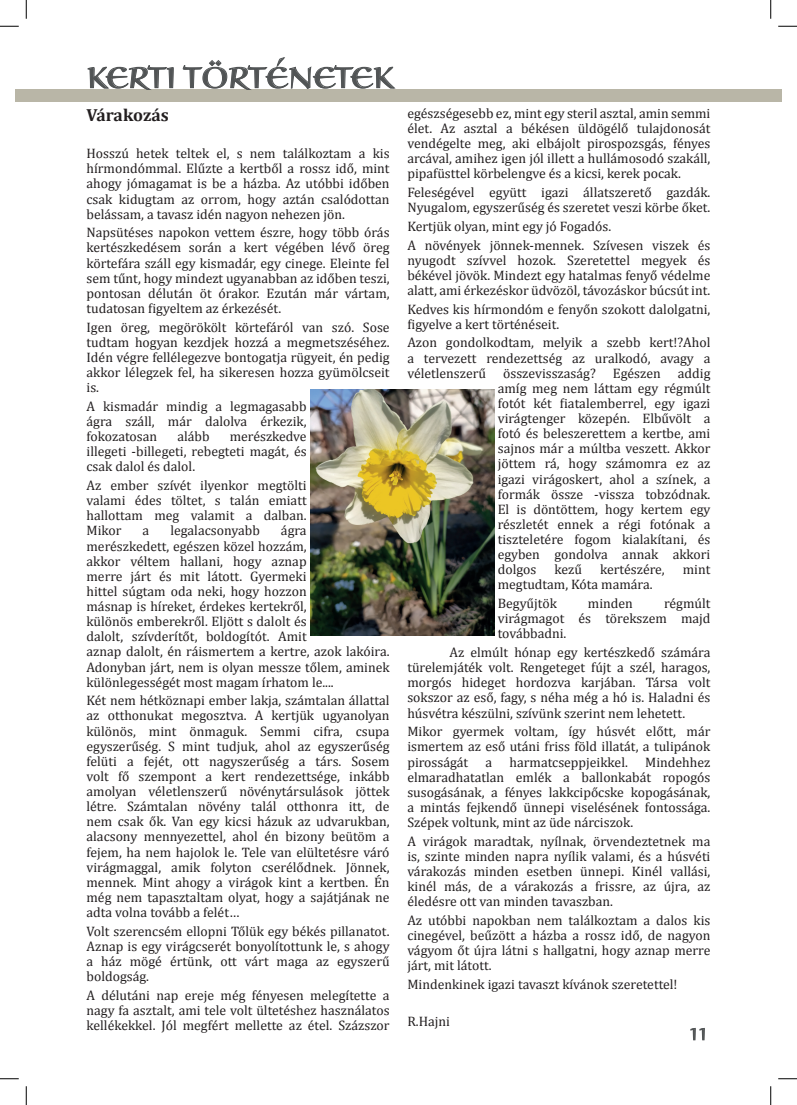
<style>
.page{position:relative;width:797px;height:1105px;background:#fff}
.page>*{position:absolute;margin:0;border:0;box-sizing:border-box;transform-origin:0 0}
.t1{font:30px "Braganza SCITC";color:#515455}
.t2{font:300 30px "Braganza ITC";color:#515455}
.t3{font:700 17.5px "Cambria";color:#231f20}
.t4{font:13.75px/15.1px "Cambria";color:#231f20;text-align:justify}
</style>
<div class="page">
<div style="left:16px;top:89px;width:10px;height:13px;background:#b9b6a7"></div>
<div style="left:26px;top:89px;width:755px;height:13px;background:#b9b6a7"></div>
<svg style="left:690px;top:1027px;width:15px;height:14px"></svg>
<svg style="left:87px;top:65px;width:87px;height:25px"></svg>
<svg style="left:182px;top:57px;width:214px;height:33px"></svg>
<img style="left:310px;top:389px;width:184px;height:247px">
<svg style="left:0;top:25px;width:19px;height:2px"></svg>
<svg style="left:778px;top:25px;width:19px;height:2px"></svg>
<svg style="left:0;top:1078px;width:19px;height:1px"></svg>
<svg style="left:778px;top:1078px;width:19px;height:1px"></svg>
<svg style="left:25px;top:0;width:2px;height:19px"></svg>
<svg style="left:25px;top:1086px;width:2px;height:19px"></svg>
<svg style="left:770px;top:0;width:1px;height:19px"></svg>
<svg style="left:770px;top:1086px;width:1px;height:19px"></svg>
<h1 class="t1" style="left:87px;top:60px;width:308px">KERTI TÖRTÉNETEK</h1>
<p class="t3" style="left:86px;top:102px;width:84px">Várakozás</p>
<p class="t4" style="left:86px;top:146px;width:304px">Hosszú hetek teltek el, s nem találkoztam a kis hírmondómmal. Elűzte a kertből a rossz idő, mint ahogy jómagamat is be a házba. Az utóbbi időben csak kidugtam az orrom, hogy aztán csalódottan belássam, a tavasz idén nagyon nehezen jön.</p>
<p class="t4" style="left:86px;top:225px;width:304px">Napsütéses napokon vettem észre, hogy több órás kertészkedésem során a kert végében lévő öreg körtefára száll egy kismadár, egy cinege. Eleinte fel sem tűnt, hogy mindezt ugyanabban az időben teszi, pontosan délután öt órakor. Ezután már vártam, tudatosan figyeltem az érkezését.</p>
<p class="t4" style="left:86px;top:319px;width:304px">Igen öreg, megörökölt körtefáról van szó. Sose tudtam hogyan kezdjek hozzá a megmetszéséhez.<br>Idén végre fellélegezve bontogatja rügyeit, én pedig akkor lélegzek fel, ha sikeresen hozza gyümölcseit is.</p>
<p class="t4" style="left:86px;top:398px;width:222px">A kismadár mindig a legmagasabb ágra száll, már dalolva érkezik, fokozatosan</p>
<p class="t4" style="left:86px;top:429px;width:222px;text-indent:143px">merészkedve illegeti -billegeti, rebegteti magát, és csak dalol és dalol.</p>
<p class="t4" style="left:86px;top:478px;width:222px">Az ember szívét ilyenkor megtölti valami édes töltet, s talán emiatt hallottam meg valamit a dalban.<br>Mikor</p>
<p class="t4" style="left:177px;top:429px;width:34px">alább</p>
<p class="t4" style="left:86px;top:523px;width:304px;text-align:left;text-indent:194px">ágra merészkedett, egészen közel hozzám,<br>akkor véltem hallani, hogy aznap<br>merre járt és mit látott. Gyermeki<br>hittel súgtam oda neki, hogy hozzon<br>másnap is híreket, érdekes kertekről,<br>különös emberekről. Eljött s dalolt és<br>dalolt, szívderítőt, boldogítót. Amit<br>aznap dalolt, én ráismertem a kertre, azok lakóira.<br>Adonyban járt, nem is olyan messze tőlem, aminek különlegességét most magam írhatom le....</p>
<p class="t4" style="left:86px;top:693px;width:304px">Két nem hétköznapi ember lakja, számtalan állattal az otthonukat megosztva. A kertjük ugyanolyan különös, mint önmaguk. Semmi cifra, csupa egyszerűség. S mint tudjuk, ahol az egyszerűség felüti a fejét, ott nagyszerűség a társ. Sosem volt fő szempont a kert rendezettsége, inkább amolyan véletlenszerű növénytársulások jöttek létre. Számtalan növény talál otthonra itt, de nem csak ők. Van egy kicsi házuk az udvarukban, alacsony mennyezettel, ahol én bizony beütöm a fejem, ha nem hajolok le. Tele van elültetésre váró virágmaggal, amik folyton cserélődnek. Jönnek, mennek. Mint ahogy a virágok kint a kertben. Én még nem tapasztaltam olyat, hogy a sajátjának ne adta volna tovább a felét…</p>
<p class="t4" style="left:86px;top:923px;width:304px">Volt szerencsém ellopni Tőlük egy békés pillanatot.<br>Aznap is egy virágcserét bonyolítottunk le, s ahogy a ház mögé értünk, ott várt maga az egyszerű boldogság.</p>
<p class="t4" style="left:86px;top:987px;width:304px">A délutáni nap ereje még fényesen melegítette a nagy fa asztalt, ami tele volt ültetéshez használatos kellékekkel. Jól megfért mellette az étel. Százszor</p>
<p class="t4" style="left:143px;top:523px;width:8px">a</p>
<p class="t4" style="left:170px;top:523px;width:91px">legalacsonyabb</p>
<p class="t4" style="left:407px;top:106px;width:304px">egészségesebb ez, mint egy steril asztal, amin semmi élet. Az asztal a békésen üldögélő tulajdonosát vendégelte meg, aki elbájolt pirospozsgás, fényes arcával, amihez igen jól illett a hullámosodó szakáll, pipafüsttel körbelengve és a kicsi, kerek pocak.</p>
<p class="t4" style="left:407px;top:185px;width:304px">Feleségével együtt igazi állatszerető gazdák.<br>Nyugalom, egyszerűség és szeretet veszi körbe őket.</p>
<p class="t4" style="left:407px;top:217px;width:304px;line-height:18.6px">Kertjük olyan, mint egy jó Fogadós.<br>A növények jönnek-mennek. Szívesen viszek és</p>
<p class="t4" style="left:407px;top:252px;width:304px">nyugodt szívvel hozok. Szeretettel megyek és békével jövök. Mindezt egy hatalmas fenyő védelme alatt, ami érkezéskor üdvözöl, távozáskor búcsút int.</p>
<p class="t4" style="left:407px;top:301px;width:304px">Kedves kis hírmondóm e fenyőn szokott dalolgatni, figyelve a kert történéseit.</p>
<p class="t4" style="left:407px;top:335px;width:304px">Azon gondolkodtam, melyik a szebb kert!?Ahol</p>
<p class="t4" style="left:407px;top:350px;width:304px">a tervezett rendezettség az uralkodó, avagy a</p>
<p class="t4" style="left:407px;top:365px;width:304px">véletlenszerű összevisszaság? Egészen addig</p>
<p class="t4" style="left:498px;top:380px;width:214px">amíg meg nem láttam egy régmúlt</p>
<p class="t4" style="left:498px;top:396px;width:214px">fotót két fiatalemberrel, egy igazi</p>
<p class="t4" style="left:498px;top:411px;width:214px">virágtenger közepén. Elbűvölt a</p>
<p class="t4" style="left:498px;top:426px;width:214px">fotó és beleszerettem a kertbe, ami</p>
<p class="t4" style="left:498px;top:441px;width:214px">sajnos már a múltba veszett. Akkor</p>
<p class="t4" style="left:498px;top:456px;width:214px">jöttem rá, hogy számomra ez az</p>
<p class="t4" style="left:498px;top:471px;width:214px">igazi virágoskert, ahol a színek, a</p>
<p class="t4" style="left:498px;top:486px;width:214px">formák össze -vissza tobzódnak.</p>
<p class="t4" style="left:498px;top:501px;width:214px">El is döntöttem, hogy kertem egy</p>
<p class="t4" style="left:498px;top:517px;width:214px">részletét ennek a régi fotónak a</p>
<p class="t4" style="left:498px;top:532px;width:214px">tiszteletére fogom kialakítani, és</p>
<p class="t4" style="left:498px;top:547px;width:214px">egyben gondolva annak akkori</p>
<p class="t4" style="left:498px;top:562px;width:40px">dolgos</p>
<p class="t4" style="left:554px;top:562px;width:29px">kezű</p>
<p class="t4" style="left:600px;top:562px;width:66px">kertészére,</p>
<p class="t4" style="left:683px;top:562px;width:29px">mint</p>
<p class="t4" style="left:498px;top:575px;width:156px;line-height:18.6px">megtudtam, Kóta mamára.<br>Begyűjtök</p>
<p class="t4" style="left:498px;top:596px;width:214px;text-indent:166px">régmúlt virágmagot és törekszem majd továbbadni.</p>
<p class="t4" style="left:407px;top:645px;width:304px;text-indent:42px">Az elmúlt hónap egy kertészkedő számára türelemjáték volt. Rengeteget fújt a szél, haragos, morgós hideget hordozva karjában. Társa volt sokszor az eső, fagy, s néha még a hó is. Haladni és húsvétra készülni, szívünk szerint nem lehetett.</p>
<p class="t4" style="left:407px;top:724px;width:304px">Mikor gyermek voltam, így húsvét előtt, már ismertem az eső utáni friss föld illatát, a tulipánok pirosságát</p>
<p class="t4" style="left:588px;top:596px;width:46px">minden</p>
<p class="t4" style="left:407px;top:754px;width:304px;text-indent:238px">Mindehhez elmaradhatatlan emlék a ballonkabát ropogós susogásának, a fényes lakkcipőcske kopogásának, a mintás fejkendő ünnepi viselésének fontossága.<br>Szépek voltunk, mint az üde nárciszok.</p>
<p class="t4" style="left:407px;top:833px;width:304px">A virágok maradtak, nyílnak, örvendeztetnek ma is, szinte minden napra nyílik valami, és a húsvéti várakozás minden esetben ünnepi. Kinél vallási, kinél más, de a várakozás a frissre, az újra, az éledésre ott van minden tavaszban.</p>
<p class="t4" style="left:407px;top:912px;width:304px">Az utóbbi napokban nem találkoztam a dalos kis cinegével, beűzött a házba a rossz idő, de nagyon vágyom őt újra látni s hallgatni, hogy aznap merre járt, mit látott.</p>
<p class="t4" style="left:407px;top:977px;width:272px">Mindenkinek igazi tavaszt kívánok szeretettel!</p>
<p class="t4" style="left:407px;top:1014px;width:44px">R.Hajni</p>
<p class="t4" style="left:485px;top:754px;width:8px">a</p>
<p class="t4" style="left:509px;top:754px;width:120px">harmatcseppjeikkel.</p>
<h1 class="t2" style="left:689px;top:1012px;width:20px">11</h1>
</div>
